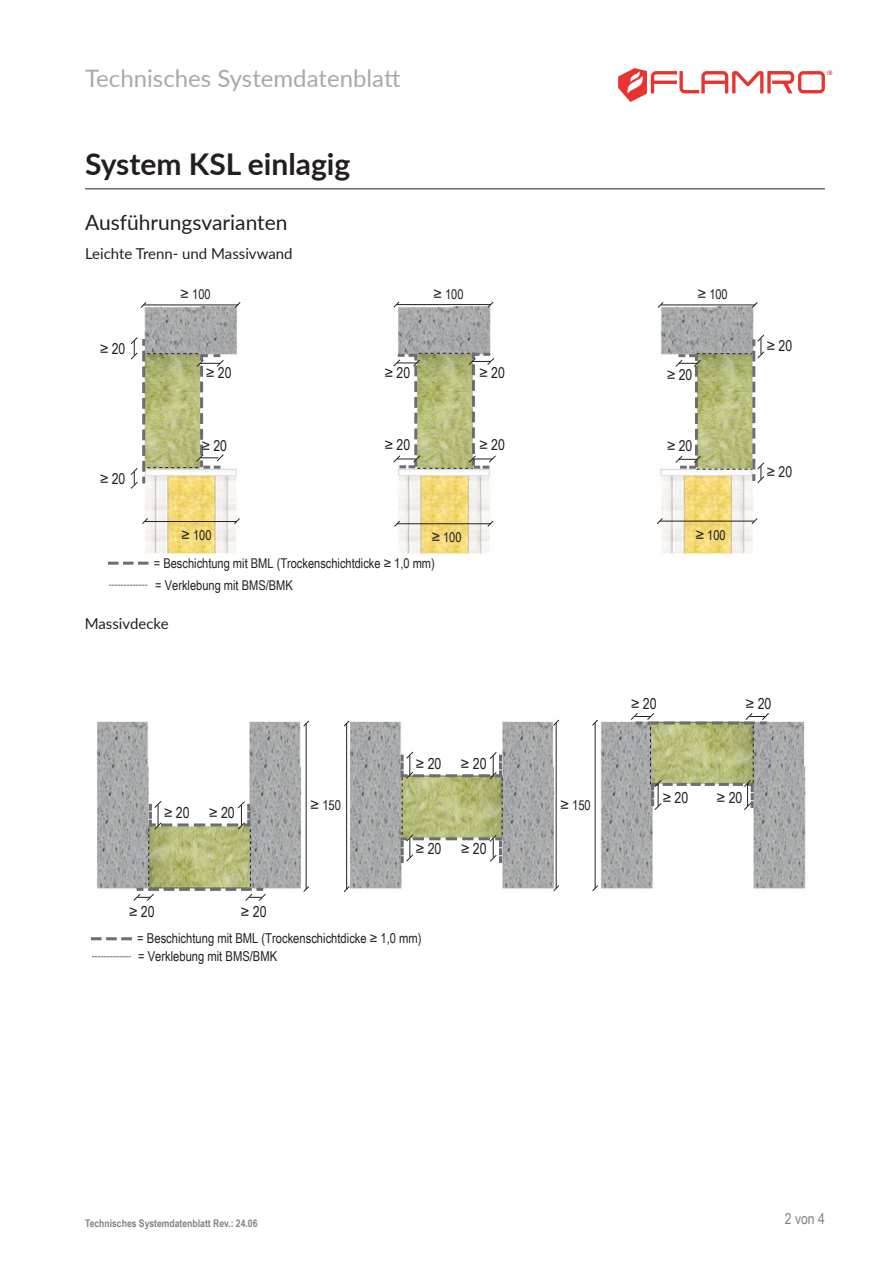
<style>
.page{position:relative;width:893px;height:1263px;background:#fff}
.page>*{position:absolute;margin:0;border:0;box-sizing:border-box;transform-origin:0 0}
.p___HL_System{font:700 30px "Lato";color:#231f20}
.t1{font:24px "Lato";color:#a8a9ad}
.p___HL_Ausführungsvarianten{font:21px "Lato";color:#231f20}
.t2{font:15.15px "Arial Narrow";color:#231f20}
.p___Zwischenüberschrift_10P{font:15px "Lato";color:#231f20}
.t3{font:15px "Arial Narrow";color:#231f20}
.p___Footer_Seitenzahl{font:15px "Arial Narrow";color:#808285}
.t4{font:13.65px "Arial Narrow";color:#231f20}
.t5{font:13.5px "Arial Narrow";color:#231f20}
.t6{font:700 10.5px "Arial Narrow";color:#808285}
.s1{font-size:15px}
.s2{font-size:15.15px}
</style>
<div class="page">
<svg style="left:618px;top:68px;width:214px;height:34px"></svg>
<hr style="left:85px;top:188px;width:740px;height:1px;background:#231f20">
<img style="left:108px;top:304px;width:646px;height:261px">
<hr style="left:145px;top:521px;width:92px;height:1px;background:#231f20">
<svg style="left:141px;top:517px;width:8px;height:8px"></svg>
<svg style="left:233px;top:517px;width:8px;height:8px"></svg>
<hr style="left:144px;top:305px;width:94px;height:1px;background:#231f20">
<svg style="left:140px;top:302px;width:7px;height:7px"></svg>
<svg style="left:234px;top:302px;width:7px;height:7px"></svg>
<hr style="left:661px;top:305px;width:94px;height:1px;background:#231f20">
<svg style="left:657px;top:302px;width:7px;height:7px"></svg>
<svg style="left:751px;top:302px;width:7px;height:7px"></svg>
<hr style="left:660px;top:521px;width:94px;height:1px;background:#231f20">
<svg style="left:656px;top:517px;width:7px;height:8px"></svg>
<svg style="left:751px;top:517px;width:7px;height:8px"></svg>
<svg style="left:110px;top:562px;width:38px;height:3px"></svg>
<svg style="left:110px;top:585px;width:38px;height:1px"></svg>
<svg style="left:130px;top:336px;width:94px;height:153px"></svg>
<svg style="left:675px;top:334px;width:90px;height:150px"></svg>
<hr style="left:397px;top:304px;width:94px;height:1px;background:#231f20">
<svg style="left:393px;top:301px;width:7px;height:7px"></svg>
<svg style="left:487px;top:301px;width:7px;height:7px"></svg>
<hr style="left:397px;top:523px;width:94px;height:1px;background:#231f20">
<svg style="left:393px;top:520px;width:8px;height:7px"></svg>
<svg style="left:487px;top:520px;width:7px;height:7px"></svg>
<svg style="left:393px;top:353px;width:104px;height:116px"></svg>
<img style="left:90px;top:721px;width:716px;height:237px">
<hr style="left:306px;top:723px;width:1px;height:166px;background:#231f20">
<svg style="left:303px;top:720px;width:7px;height:7px"></svg>
<svg style="left:343px;top:720px;width:7px;height:7px"></svg>
<svg style="left:303px;top:885px;width:7px;height:8px"></svg>
<hr style="left:346px;top:723px;width:1px;height:166px;background:#231f20">
<svg style="left:343px;top:885px;width:7px;height:8px"></svg>
<hr style="left:556px;top:723px;width:1px;height:165px;background:#231f20">
<svg style="left:553px;top:719px;width:7px;height:7px"></svg>
<svg style="left:591px;top:719px;width:8px;height:7px"></svg>
<svg style="left:553px;top:884px;width:7px;height:8px"></svg>
<hr style="left:595px;top:723px;width:1px;height:165px;background:#231f20">
<svg style="left:591px;top:884px;width:8px;height:8px"></svg>
<svg style="left:92px;top:956px;width:39px;height:1px"></svg>
<svg style="left:92px;top:937px;width:40px;height:3px"></svg>
<svg style="left:133px;top:800px;width:134px;height:101px"></svg>
<svg style="left:401px;top:751px;width:102px;height:112px"></svg>
<svg style="left:630px;top:713px;width:140px;height:98px"></svg>
<h2 class="t1" style="left:85px;top:61px;width:317px">Technisches Systemdatenblatt</h2>
<p class="p___HL_System" style="left:85px;top:142px;width:267px">System KSL einlagig</p>
<p class="p___HL_Ausführungsvarianten" style="left:85px;top:207px;width:204px">Ausführungsvarianten</p>
<p class="p___Zwischenüberschrift_10P" style="left:85px;top:243px;width:209px">Leichte Trenn- und Massivwand</p>
<p class="t3" style="left:100px;top:338px;width:27px">≥ 20</p>
<p class="t3" style="left:100px;top:468px;width:27px">≥ 20</p>
<p class="t5" style="left:181px;top:285px;width:32px"><span class="s1">≥</span> 100</p>
<p class="t5" style="left:698px;top:285px;width:32px"><span class="s1">≥</span> 100</p>
<p class="t5" style="left:433px;top:285px;width:32px"><span class="s1">≥</span> 100</p>
<p class="t3" style="left:206px;top:362px;width:27px">≥ 20</p>
<p class="t3" style="left:385px;top:362px;width:27px">≥ 20</p>
<p class="t3" style="left:480px;top:362px;width:27px">≥ 20</p>
<p class="t3" style="left:667px;top:364px;width:27px">≥ 20</p>
<p class="t3" style="left:202px;top:434px;width:27px">≥ 20</p>
<p class="t3" style="left:385px;top:434px;width:27px">≥ 20</p>
<p class="t3" style="left:480px;top:434px;width:27px">≥ 20</p>
<p class="t3" style="left:667px;top:434px;width:27px">≥ 20</p>
<p class="t5" style="left:182px;top:525px;width:32px"><span class="s1">≥</span> 100</p>
<p class="t5" style="left:432px;top:528px;width:31px"><span class="s1">≥</span> 100</p>
<p class="t5" style="left:696px;top:525px;width:31px"><span class="s1">≥</span> 100</p>
<p class="t5" style="left:154px;top:553px;width:282px">= Beschichtung mit BML (Trockenschichtdicke ≥ 1,0 mm)</p>
<p class="t5" style="left:155px;top:575px;width:139px">= Verklebung mit BMS/BMK</p>
<p class="p___Zwischenüberschrift_10P" style="left:85px;top:613px;width:85px">Massivdecke</p>
<p class="t3" style="left:767px;top:335px;width:27px">≥ 20</p>
<p class="t3" style="left:767px;top:460px;width:27px">≥ 20</p>
<p class="t2" style="left:164px;top:801px;width:27px">≥ 20</p>
<p class="t2" style="left:209px;top:801px;width:27px">≥ 20</p>
<p class="t2" style="left:129px;top:901px;width:27px">≥ 20</p>
<p class="t2" style="left:241px;top:901px;width:27px">≥ 20</p>
<p class="t2" style="left:416px;top:752px;width:27px">≥ 20</p>
<p class="t2" style="left:461px;top:752px;width:27px">≥ 20</p>
<p class="t4" style="left:311px;top:795px;width:32px"><span class="s2">≥</span> 150</p>
<p class="t4" style="left:560px;top:795px;width:32px"><span class="s2">≥</span> 150</p>
<p class="t2" style="left:416px;top:838px;width:27px">≥ 20</p>
<p class="t2" style="left:461px;top:838px;width:27px">≥ 20</p>
<p class="t4" style="left:137px;top:928px;width:286px">= Beschichtung mit BML (Trockenschichtdicke ≥ 1,0 mm)</p>
<p class="t4" style="left:138px;top:946px;width:141px">= Verklebung mit BMS/BMK</p>
<p class="t2" style="left:631px;top:693px;width:27px">≥ 20</p>
<p class="t2" style="left:746px;top:693px;width:27px">≥ 20</p>
<p class="t2" style="left:663px;top:786px;width:27px">≥ 20</p>
<p class="t2" style="left:717px;top:786px;width:27px">≥ 20</p>
<p class="t6" style="left:85px;top:1215px;width:174px">Technisches Systemdatenblatt Rev.: 24.06</p>
<p class="p___Footer_Seitenzahl" style="left:785px;top:1207px;width:42px">2 von 4</p>
</div>
